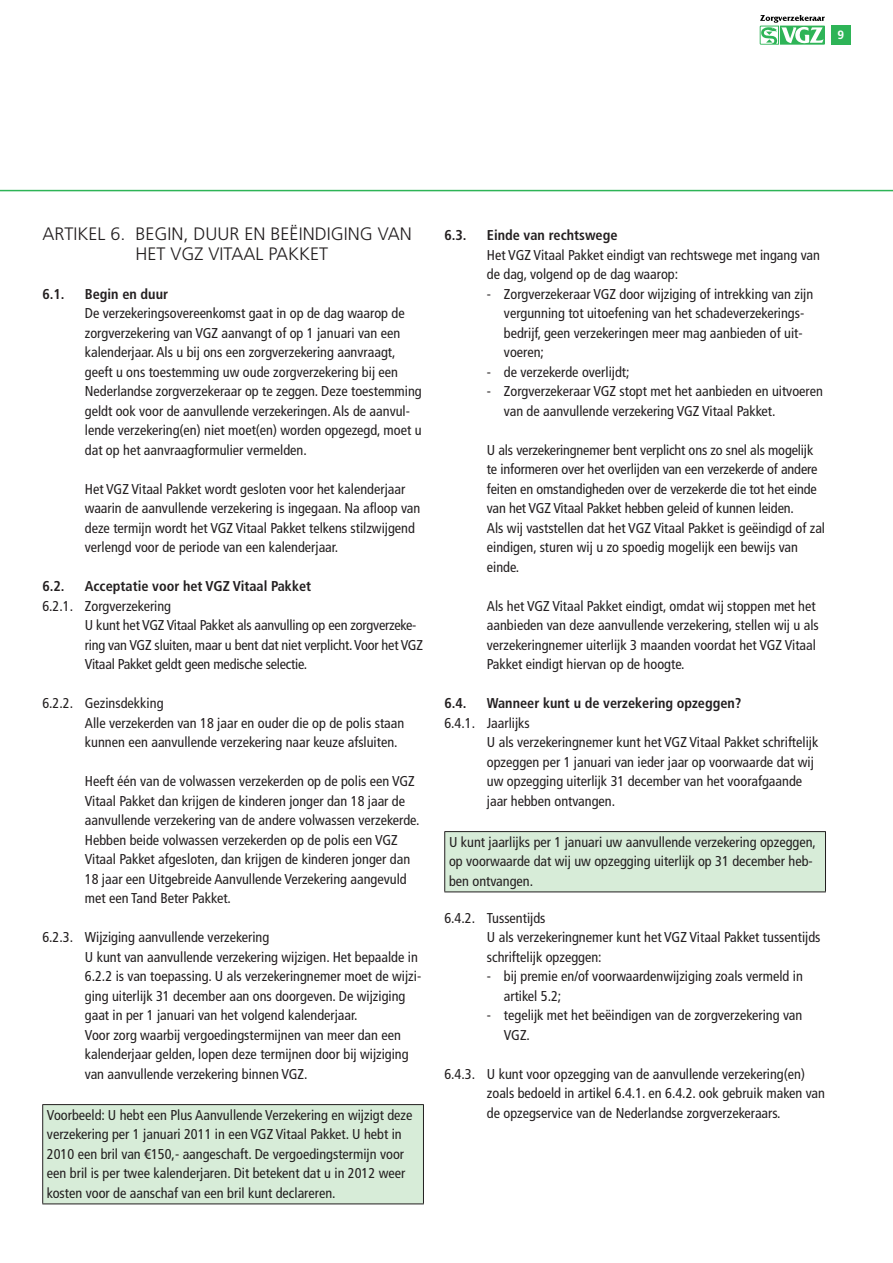
<style>
.page{position:relative;width:893px;height:1263px;background:#fff}
.page>*{position:absolute;margin:0;border:0;box-sizing:border-box;transform-origin:0 0}
.t1{font:300 18px/19.5px "Frutiger";color:#231f20;text-align:center}
.t2{font:condensed 14.25px/19.5px "Frutiger";color:#231f20}
.t3{font:700 condensed 14.25px "Frutiger";color:#231f20}
.t4{font:700 12px "Frutiger";color:#fff}
</style>
<div class="page">
<svg style="left:0;top:189px;width:892px;height:2px"></svg>
<div style="left:831px;top:26px;width:19px;height:19px;background:#2eb457"></div>
<svg style="left:759px;top:15px;width:66px;height:30px"></svg>
<div style="left:43px;top:1105px;width:380px;height:99px;background:#d7ecd8"></div>
<hr style="left:42px;top:1104px;width:382px;height:1px;background:#231f20">
<hr style="left:42px;top:1105px;width:1px;height:99px;background:#231f20">
<hr style="left:423px;top:1105px;width:1px;height:99px;background:#231f20">
<hr style="left:42px;top:1204px;width:382px;height:1px;background:#231f20">
<div style="left:444px;top:832px;width:381px;height:60px;background:#d7ecd8"></div>
<hr style="left:444px;top:831px;width:381px;height:1px;background:#231f20">
<hr style="left:444px;top:832px;width:1px;height:60px;background:#231f20">
<hr style="left:825px;top:832px;width:1px;height:60px;background:#231f20">
<hr style="left:444px;top:892px;width:381px;height:1px;background:#231f20">
<p class="t4" style="left:837px;top:30px;width:8px">9</p>
<p class="t1" style="left:42px;top:226px;width:371px">ARTIKEL 6. BEGIN, DUUR EN BEËINDIGING VAN<br>HET VGZ VITAAL PAKKET</p>
<p class="t3" style="left:42px;top:288px;width:24px">6.1.</p>
<p class="t3" style="left:85px;top:288px;width:85px">Begin en duur</p>
<p class="t2" style="left:85px;top:305px;width:338px">De verzekeringsovereenkomst gaat in op de dag waarop de zorgverzekering van VGZ aanvangt of op 1 januari van een kalenderjaar. Als u bij ons een zorgverzekering aanvraagt, geeft u ons toestemming uw oude zorgverzekering bij een Nederlandse zorgverzekeraar op te zeggen. Deze toestemming geldt ook voor de aanvullende verzekeringen. Als de aanvul&shy;lende verzekering(en) niet moet(en) worden opgezegd, moet u dat op het aanvraagformulier vermelden.</p>
<p class="t2" style="left:85px;top:480px;width:337px">Het VGZ Vitaal Pakket wordt gesloten voor het kalenderjaar waarin de aanvullende verzekering is ingegaan. Na afloop van deze termijn wordt het VGZ Vitaal Pakket telkens stilzwijgend verlengd voor de periode van een kalenderjaar.</p>
<p class="t3" style="left:42px;top:581px;width:24px">6.2.</p>
<p class="t3" style="left:85px;top:581px;width:228px">Acceptatie voor het VGZ Vitaal Pakket</p>
<p class="t2" style="left:85px;top:597px;width:340px;text-indent:-43px">6.2.1. Zorgverzekering<br>U kunt het VGZ Vitaal Pakket als aanvulling op een zorgverzeke&shy;ring van VGZ sluiten, maar u bent dat niet ver plicht. Voor het VGZ Vitaal Pakket geldt geen medische selectie.</p>
<p class="t2" style="left:85px;top:695px;width:321px;text-indent:-43px">6.2.2. Gezinsdekking<br>Alle verzekerden van 18 jaar en ouder die op de polis staan kunnen een aanvullende verzekering naar keuze afsluiten.</p>
<p class="t2" style="left:85px;top:773px;width:336px">Heeft één van de volwassen verzekerden op de polis een VGZ Vitaal Pakket dan krijgen de kinderen jonger dan 18 jaar de aanvullende verzekering van de andere volwassen verzekerde.<br>Hebben beide volwassen verzekerden op de polis een VGZ Vitaal Pakket afgesloten, dan krijgen de kinderen jonger dan 18 jaar een Uitgebreide Aanvullende Verzekering aangevuld met een Tand Beter Pakket.</p>
<p class="t2" style="left:85px;top:929px;width:338px;text-indent:-43px">6.2.3. Wijziging aanvullende verzekering<br>U kunt van aanvullende verzekering wijzigen. Het bepaalde in 6.2.2 is van toepassing. U als verzekeringnemer moet de wijzi&shy;ging uiterlijk 31 december aan ons doorgeven. De wijziging gaat in per 1 januari van het volgend kalenderjaar.<br>Voor zorg waarbij vergoedingstermijnen van meer dan een kalenderjaar gelden, lopen deze termijnen door bij wijziging van aanvullende verzekering binnen VGZ.</p>
<p class="t2" style="left:47px;top:1106px;width:367px">Voorbeeld: U hebt een Plus Aanvullende Verzekering en wijzigt deze verzekering per 1 januari 2011 in een VGZ Vitaal Pakket. U hebt in 2010 een bril van €150,- aangeschaft. De vergoedingstermijn voor een bril is per twee kalenderjaren. Dit betekent dat u in 2012 weer kosten voor de aanschaf van een bril kunt declareren.</p>
<p class="t3" style="left:444px;top:230px;width:24px">6.3.</p>
<p class="t3" style="left:487px;top:230px;width:132px">Einde van rechtswege</p>
<p class="t2" style="left:487px;top:246px;width:334px">Het VGZ Vitaal Pakket eindigt van rechtswege met ingang van de dag, volgend op de dag waarop:</p>
<p class="t2" style="left:504px;top:285px;width:311px;text-indent:-17px">- Zorgverzekeraar VGZ door wijziging of intrekking van zijn vergunning tot uitoefening van het schadeverzekerings&shy;bedrijf, geen verzekeringen meer mag aanbieden of uit&shy;voeren;</p>
<p class="t2" style="left:487px;top:363px;width:144px">- de verzekerde overlijdt;</p>
<p class="t2" style="left:504px;top:383px;width:320px;text-indent:-17px">- Zorgverzekeraar VGZ stopt met het aanbieden en uitvoeren van de aanvullende verzekering VGZ Vitaal Pakket.</p>
<p class="t2" style="left:487px;top:441px;width:340px">U als verzekeringnemer bent verplicht ons zo snel als mogelijk te informeren over het overlijden van een verzekerde of andere feiten en omstandigheden over de verzekerde die tot het einde van het VGZ Vitaal Pakket hebben geleid of kunnen leiden.<br>Als wij vaststellen dat het VGZ Vitaal Pakket is geëindigd of zal eindigen, sturen wij u zo spoedig mogelijk een bewijs van einde.</p>
<p class="t2" style="left:487px;top:597px;width:333px">Als het VGZ Vitaal Pakket eindigt, omdat wij stoppen met het aanbieden van deze aanvullende verzekering, stellen wij u als verzekeringnemer uiterlijk 3 maanden voordat het VGZ Vitaal Pakket eindigt hiervan op de hoogte.</p>
<p class="t3" style="left:444px;top:698px;width:24px">6.4.</p>
<p class="t3" style="left:487px;top:698px;width:256px">Wanneer kunt u de verzekering opzeggen?</p>
<p class="t2" style="left:487px;top:714px;width:333px;text-indent:-43px">6.4.1. Jaarlijks<br>U als verzekeringnemer kunt het VGZ Vitaal Pakket schriftelijk opzeggen per 1 januari van ieder jaar op voorwaarde dat wij uw opzegging uiterlijk 31 december van het voorafgaande jaar hebben ontvangen.</p>
<p class="t2" style="left:449px;top:833px;width:368px">U kunt jaarlijks per 1 januari uw aanvullende verzekering opzeggen, op voorwaarde dat wij uw opzegging uiterlijk op 31 december heb&shy;ben ontvangen.</p>
<p class="t2" style="left:487px;top:909px;width:335px;text-indent:-43px">6.4.2. Tussentijds<br>U als verzekeringnemer kunt het VGZ Vitaal Pakket tussentijds schriftelijk opzeggen:</p>
<p class="t2" style="left:504px;top:968px;width:300px;text-indent:-17px">- bij premie en/of voorwaardenwijziging zoals vermeld in artikel 5.2;</p>
<p class="t2" style="left:504px;top:1007px;width:300px;text-indent:-17px">- tegelijk met het beëindigen van de zorgverzekering van<br>VGZ.</p>
<p class="t2" style="left:487px;top:1065px;width:339px;text-indent:-43px">6.4.3. U kunt voor opzegging van de aanvullende verzekering(en) zoals bedoeld in artikel 6.4.1. en 6.4.2. ook gebruik maken van de opzegservice van de Nederlandse zorgverzekeraars.</p>
</div>
